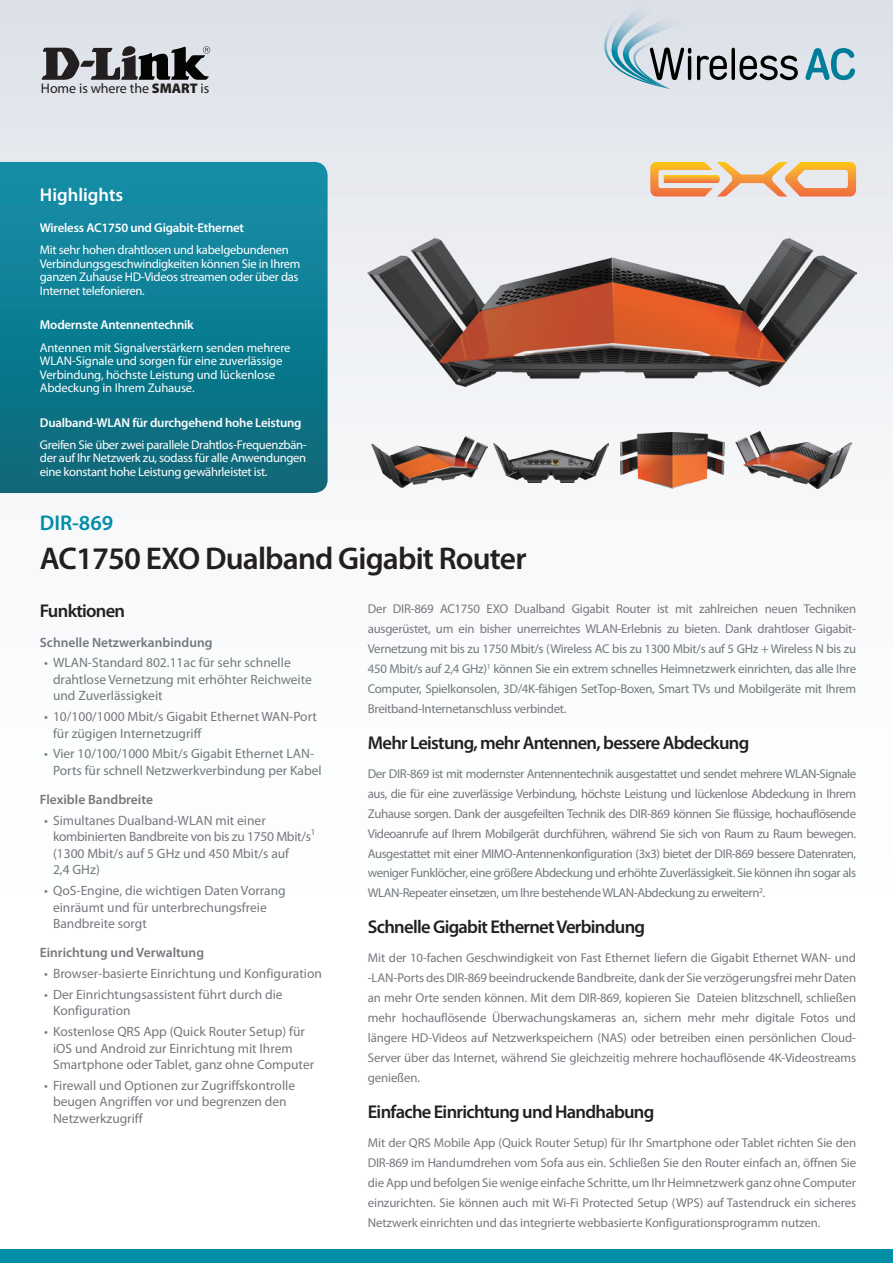
<style>
.page{position:relative;width:893px;height:1263px;background:#fff}
.page>*{position:absolute;margin:0;border:0;box-sizing:border-box;transform-origin:0 0}
.Product_Name__Cover{font:600 31.5px "Myriad Pro";letter-spacing:-.025em;color:#231f20}
.Model_Number__Cover{font:600 21.3px "Myriad Pro";color:#008da8}
.Description_Topic{font:600 18.6px "Myriad Pro";letter-spacing:-.04em;color:#231f20}
.Features_Title{font:600 18.6px "Myriad Pro";letter-spacing:-.04em;color:#231f20}
.Highlights_Title{font:600 18.6px "Myriad Pro";color:#fff}
.t1{font:13.95px "Myriad Pro";letter-spacing:-.005em;color:#231f20}
.t2{font:13.5px/16.5px "Myriad Pro";color:#74787d}
.Features_Category{font:600 13.5px "Myriad Pro";color:#74787d}
.Description_Text{font:12.9px/20px "Myriad Pro";letter-spacing:-.02em;color:#74787d;text-align:justify}
.Highlights_Text{font:600 12.9px "Myriad Pro";letter-spacing:-.015em;color:#fff}
.Highlights_Category{font:600 12.9px "Myriad Pro";letter-spacing:-.015em;color:#fff}
.Highlights_Text-2{font:12.6px/13.5px "Myriad Pro";letter-spacing:-.025em;color:#fff}
.s1{font-weight:900}
</style>
<div class="page">
<div style="left:0;top:0;width:893px;height:1084px;background:linear-gradient(to bottom,#e2e6ec,#fff)"></div>
<div style="left:0;top:1249px;width:893px;height:14px;background:#008da8"></div>
<svg style="left:0;top:162px;width:328px;height:331px;background:#0f7c90"></svg>
<svg style="left:42px;top:46px;width:168px;height:34px;background:#737376"></svg>
<img style="left:368px;top:238px;width:488px;height:149px">
<svg style="left:650px;top:162px;width:206px;height:35px;background:#eebe8c"></svg>
<img style="left:493px;top:443px;width:116px;height:39px">
<img style="left:735px;top:432px;width:117px;height:56px">
<img style="left:372px;top:437px;width:115px;height:51px">
<img style="left:620px;top:433px;width:104px;height:56px">
<img style="left:602px;top:8px;width:47px;height:81px">
<img style="left:609px;top:0;width:94px;height:85px">
<img style="left:648px;top:78px;width:2px;height:9px">
<svg style="left:650px;top:48px;width:41px;height:41px;background:#949aa0"></svg>
<svg style="left:697px;top:48px;width:101px;height:32px;background:#989a9f"></svg>
<svg style="left:805px;top:48px;width:50px;height:32px;background:#7fb7c7"></svg>
<p class="t1" style="left:41px;top:80px;width:170px">Home is where the <span class="s1">SMART</span> is</p>
<p class="Highlights_Title" style="left:40px;top:183px;width:85px">Highlights</p>
<p class="Highlights_Category" style="left:40px;top:219px;width:206px">Wireless AC1750 und Gigabit-Ethernet</p>
<p class="Highlights_Text-2" style="left:40px;top:243px;width:262px">Mit sehr hohen drahtlosen und kabelgebundenen Verbindungsgeschwindigkeiten können Sie in Ihrem ganzen Zuhause HD-Videos streamen oder über das Internet telefonieren.</p>
<p class="Highlights_Text" style="left:40px;top:317px;width:155px">Modernste Antennentechnik</p>
<p class="Highlights_Text-2" style="left:40px;top:340px;width:252px">Antennen mit Signalverstärkern senden mehrere WLAN-Signale und sorgen für eine zuverlässige Verbindung, höchste Leistung und lückenlose Abdeckung in Ihrem Zuhause.</p>
<p class="Highlights_Text" style="left:40px;top:414px;width:263px">Dualband-WLAN für durchgehend hohe Leistung</p>
<p class="Highlights_Text-2" style="left:40px;top:438px;width:268px;text-align:justify">Greifen Sie über zwei parallele Drahtlos-Frequenzbän&shy;der auf Ihr Netzwerk zu, sodass für alle Anwendungen eine konstant hohe Leistung gewährleistet ist.</p>
<p class="Model_Number__Cover" style="left:40px;top:509px;width:75px">DIR-869</p>
<p class="Product_Name__Cover" style="left:40px;top:539px;width:488px">AC1750 EXO Dualband Gigabit Router</p>
<p class="Features_Title" style="left:40px;top:599px;width:87px">Funktionen</p>
<p class="Features_Category" style="left:40px;top:633px;width:174px">Schnelle Netzwerkanbindung</p>
<p class="t2" style="left:53px;top:654px;width:260px;text-indent:-9px">• WLAN-Standard 802.11ac für sehr schnelle drahtlose Vernetzung mit erhöhter Reichweite und Zuverlässigkeit</p>
<p class="t2" style="left:53px;top:708px;width:265px;text-indent:-9px">• 10/100/1000 Mbit/s Gigabit Ethernet WAN-Port für zügigen Internetzugriff</p>
<p class="t2" style="left:53px;top:745px;width:270px;text-indent:-9px">• Vier 10/100/1000 Mbit/s Gigabit Ethernet LAN-<br>Ports für schnell Netzwerkverbindung per Kabel</p>
<p class="Features_Category" style="left:40px;top:791px;width:115px">Flexible Bandbreite</p>
<p class="t2" style="left:53px;top:812px;width:264px;text-indent:-9px">• Simultanes Dualband-WLAN mit einer kombinierten Bandbreite von bis zu 1750 Mbit/s<sup>1 </sup>(1300 Mbit/s auf 5 GHz und 450 Mbit/s auf<br>2,4 GHz)</p>
<p class="t2" style="left:53px;top:882px;width:234px;text-indent:-9px">• QoS-Engine, die wichtigen Daten Vorrang einräumt und für unterbrechungsfreie<br>Bandbreite sorgt</p>
<p class="Features_Category" style="left:40px;top:944px;width:166px">Einrichtung und Verwaltung</p>
<p class="t2" style="left:44px;top:965px;width:279px">• Browser-basierte Einrichtung und Konfiguration</p>
<p class="t2" style="left:53px;top:986px;width:231px;text-indent:-9px">• Der Einrichtungsassistent führt durch die<br>Konfiguration</p>
<p class="t2" style="left:53px;top:1023px;width:263px;text-indent:-9px">• Kostenlose QRS App (Quick Router Setup) für iOS und Android zur Einrichtung mit Ihrem<br>Smartphone oder Tablet, ganz ohne Computer</p>
<p class="t2" style="left:53px;top:1077px;width:244px;text-indent:-9px">• Firewall und Optionen zur Zugriffskontrolle beugen Angriffen vor und begrenzen den<br>Netzwerkzugriff</p>
<p class="Description_Text" style="left:368px;top:598px;width:490px">Der DIR-869 AC1750 EXO Dualband Gigabit Router ist mit zahlreichen neuen Techniken ausgerüstet, um ein bisher unerreichtes WLAN-Erlebnis zu bieten. Dank drahtloser Gigabit-Vernetzung mit bis zu 1750 Mbit/s (Wireless AC bis zu 1300 Mbit/s auf 5 GHz + Wireless N bis zu 450 Mbit/s auf 2,4 GHz)<sup>1</sup> können Sie ein extrem schnelles Heimnetzwerk einrichten, das alle Ihre Computer, Spielkonsolen, 3D/4K-fähigen SetTop-Boxen, Smart TVs und Mobilgeräte mit Ihrem Breitband-Internetanschluss verbindet.</p>
<p class="Description_Topic" style="left:368px;top:731px;width:383px">Mehr Leistung, mehr Antennen, bessere Abdeckung</p>
<p class="Description_Text" style="left:368px;top:763px;width:490px">Der DIR-869 ist mit modernster Antennentechnik ausgestattet und sendet mehrere WLAN-Signale aus, die für eine zuverlässige Verbindung, höchste Leistung und lückenlose Abdeckung in Ihrem Zuhause sorgen. Dank der ausgefeilten Technik des DIR-869 können Sie flüssige, hochauflösende Videoanrufe auf Ihrem Mobilgerät durchführen, während Sie sich von Raum zu Raum bewegen.<br>Ausgestattet mit einer MIMO-Antennenkonfiguration (3x3) bietet der DIR-869 bessere Datenraten, weniger Funklöcher, eine größere Abdeckung und erhöhte Zuverlässigkeit. Sie können ihn sogar als WLAN-Repeater einsetzen, um Ihre bestehende WLAN-Abdeckung zu erweitern<sup>2</sup>.</p>
<p class="Description_Topic" style="left:368px;top:915px;width:279px">Schnelle Gigabit Ethernet Verbindung</p>
<p class="Description_Text" style="left:368px;top:948px;width:490px">Mit der 10-fachen Geschwindigkeit von Fast Ethernet liefern die Gigabit Ethernet WAN- und -LAN-Ports des DIR-869 beeindruckende Bandbreite, dank der Sie verzögerungsfrei mehr Daten an mehr Orte senden können. Mit dem DIR-869, kopieren Sie Dateien blitzschnell, schließen mehr hochauflösende Überwachungskameras an, sichern mehr mehr digitale Fotos und längere HD-Videos auf Netzwerkspeichern (NAS) oder betreiben einen persönlichen Cloud-Server über das Internet, während Sie gleichzeitig mehrere hochauflösende 4K-Videostreams genießen.</p>
<p class="Description_Topic" style="left:368px;top:1100px;width:288px">Einfache Einrichtung und Handhabung</p>
<p class="Description_Text" style="left:368px;top:1132px;width:490px">Mit der QRS Mobile App (Quick Router Setup) für Ihr Smartphone oder Tablet richten Sie den DIR-869 im Handumdrehen vom Sofa aus ein. Schließen Sie den Router einfach an, öffnen Sie die App und befolgen Sie wenige einfache Schritte, um Ihr Heimnetzwerk ganz ohne Computer einzurichten. Sie können auch mit Wi-Fi Protected Setup (WPS) auf Tastendruck ein sicheres Netzwerk einrichten und das integrierte webbasierte Konfigurationsprogramm nutzen.</p>
</div>
